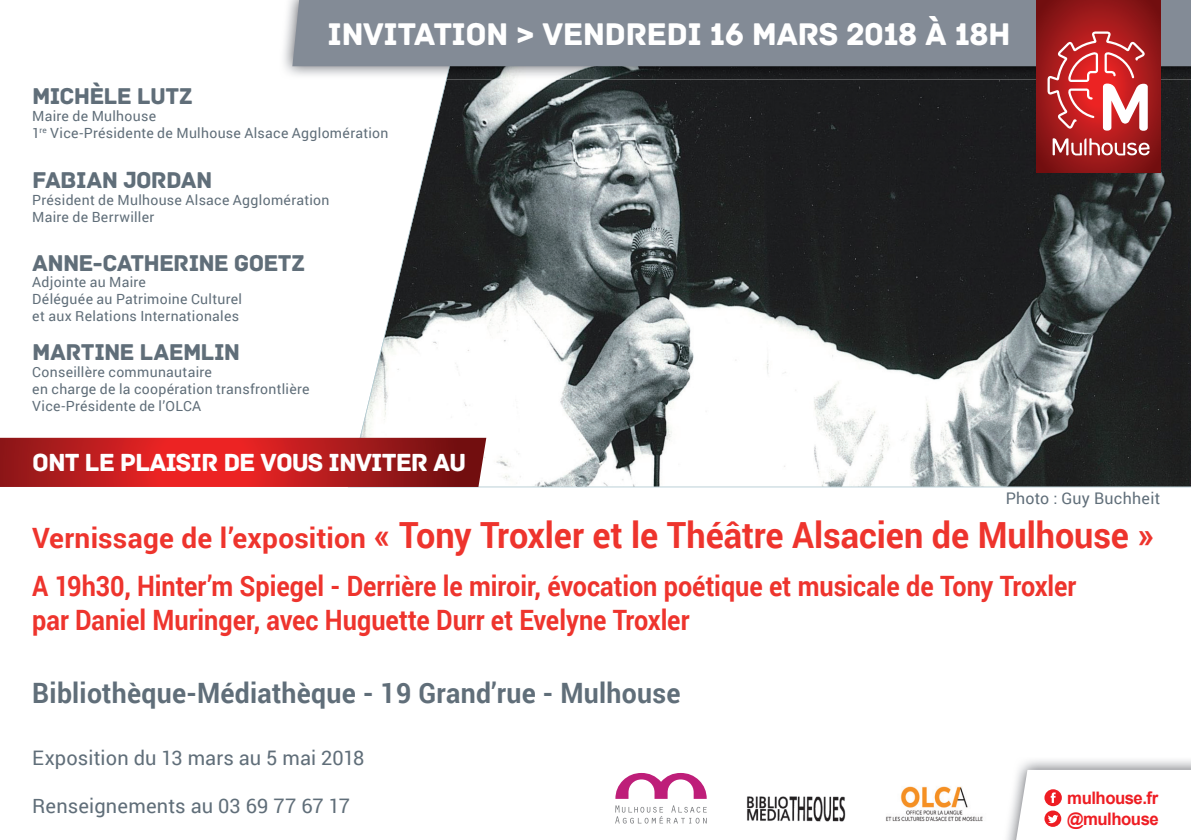
<style>
.page{position:relative;width:1191px;height:840px;background:#fff}
.page>*{position:absolute;margin:0;border:0;box-sizing:border-box;transform-origin:0 0}
.t1{font:700 36px "Roboto";color:#ee342d;scale:.95 1}
.t2{font:33px "Archive";letter-spacing:-.02em;color:#fff}
.t3{font:700 28px/33.6px "Roboto";color:#ee342d;scale:.9 1}
.t4{font:700 28px "Roboto";letter-spacing:.01em;color:#606e79;scale:.95 1}
.t5{font:26px "Archive";letter-spacing:-.04em;color:#fff}
.t6{font:24px "Archive";letter-spacing:-.035em;color:#606e79}
.t7{font:20px "Roboto";letter-spacing:.005em;color:#606e79}
.t8{font:700 17.2px "Arial";letter-spacing:-.03em;color:#ee1d23}
.t9{font:16px "Roboto";letter-spacing:.02em;color:#606e79}
.t10{font:14px/16.8px "Roboto";letter-spacing:.02em;color:#606e79}
.s1{font-size:28px}
</style>
<div class="page">
<svg style="left:360px;top:79px;width:831px;height:407px"></svg>
<img style="left:284px;top:0;width:162px;height:76px">
<img style="left:466px;top:66px;width:725px;height:13px">
<img style="left:465px;top:66px;width:1px;height:13px">
<img style="left:446px;top:66px;width:19px;height:13px">
<div style="left:292px;top:0;width:899px;height:66px;background:#838b96"></div>
<svg style="left:1036px;top:0;width:124px;height:172px;background:#901617"></svg>
<svg style="left:1047px;top:31px;width:100px;height:100px"></svg>
<svg style="left:1052px;top:138px;width:97px;height:17px"></svg>
<svg style="left:0;top:437px;width:486px;height:49px;background:#b92122"></svg>
<img style="left:747px;top:796px;width:99px;height:26px">
<img style="left:886px;top:786px;width:97px;height:36px">
<svg style="left:1013px;top:769px;width:178px;height:70px"></svg>
<svg style="left:615px;top:773px;width:91px;height:25px"></svg>
<svg style="left:615px;top:805px;width:91px;height:18px"></svg>
<h2 class="t2" style="left:327px;top:15px;width:684px">INVITATION &gt; VENDREDI 16 MARS 2018 À 18H</h2>
<h3 class="t6" style="left:32px;top:82px;width:162px">MICHÈLE LUTZ</h3>
<p class="t10" style="left:32px;top:107px;width:358px">Maire de Mulhouse<br>1<sup>re</sup> Vice-Présidente de Mulhouse Alsace Agglomération</p>
<h3 class="t6" style="left:32px;top:166px;width:182px">FABIAN JORDAN</h3>
<p class="t10" style="left:32px;top:191px;width:299px">Président de Mulhouse Alsace Agglomération<br>Maire de Berrwiller</p>
<h3 class="t6" style="left:32px;top:248px;width:274px">ANNE-CATHERINE GOETZ</h3>
<p class="t10" style="left:32px;top:273px;width:211px">Adjointe au Maire<br>Déléguée au Patrimoine Culturel et aux Relations Internationales</p>
<h3 class="t6" style="left:32px;top:338px;width:209px">MARTINE LAEMLIN</h3>
<p class="t10" style="left:32px;top:363px;width:279px">Conseillère communautaire<br>en charge de la coopération transfrontlière<br>Vice-Présidente de l’OLCA</p>
<h3 class="t5" style="left:32px;top:447px;width:436px">ONT LE PLAISIR DE VOUS INVITER AU</h3>
<p class="t9" style="left:1005px;top:487px;width:156px">Photo : Guy Buchheit</p>
<h1 class="t1" style="left:32px;top:509px;width:1182px"><span class="s1">Vernissage de l’exposition</span> « Tony Troxler et le Théâtre Alsacien de Mulhouse »</h1>
<h3 class="t3" style="left:32px;top:567px;width:1161px">A 19h30, Hinter’m Spiegel - Derrière le miroir, évocation poétique et musicale de Tony Troxler par Daniel Muringer, avec Huguette Durr et Evelyne Troxler</h3>
<h3 class="t4" style="left:32px;top:673px;width:684px">Bibliothèque-Médiathèque - 19 Grand’rue - Mulhouse</h3>
<h3 class="t7" style="left:32px;top:743px;width:334px">Exposition du 13 mars au 5 mai 2018</h3>
<h3 class="t7" style="left:32px;top:791px;width:319px">Renseignements au 03 69 77 67 17</h3>
<p class="t8" style="left:1067px;top:785px;width:92px">mulhouse.fr</p>
<p class="t8" style="left:1067px;top:806px;width:93px">@mulhouse</p>
</div>
